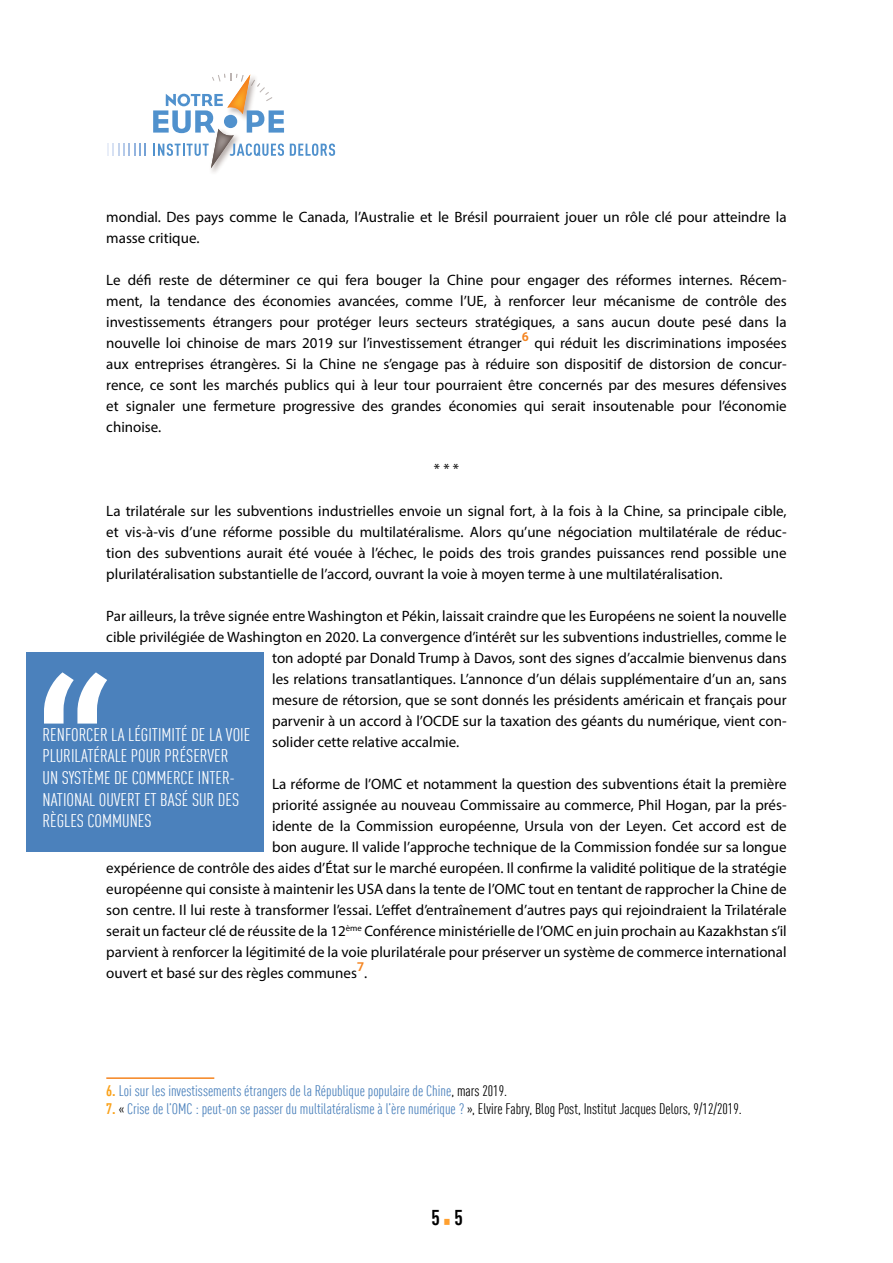
<style>
.page{position:relative;width:893px;height:1263px;background:#fff}
.page>*{position:absolute;margin:0;border:0;box-sizing:border-box;transform-origin:0 0}
.t1{font:217.5px "Roboto";color:#fff}
.t2{font:700 condensed 21px "DIN Offc Pro";color:#000}
.t3{font:condensed 18px/21.6px "DIN Offc Pro";color:#fff}
.t4{font:15px/21px "Myriad Pro";color:#000;text-align:justify}
.t5{font:condensed 15px "DIN Offc Pro";color:#4b81bc}
.t6{font:700 12.3px "Roboto";color:#f5841f}
.s1{font-weight:700;color:#faa21b}
.s2{color:#000}
.s3{font-family:"DejaVu Serif Condensed";font-weight:400;font-stretch:normal;font-size:12px;color:#ffa02f}
</style>
<div class="page">
<svg style="left:107px;top:144px;width:39px;height:12px"></svg>
<svg style="left:153px;top:73px;width:131px;height:95px"></svg>
<svg style="left:290px;top:143px;width:45px;height:13px"></svg>
<hr style="left:106px;top:1077px;width:108px;height:2px;background:#f5841f">
<div style="left:27px;top:653px;width:237px;height:199px;background:#4b81bc"></div>
<p class="t4" style="left:106px;top:206px;width:682px">mondial. Des pays comme le Canada, l’Australie et le Brésil pourraient jouer un rôle clé pour atteindre la masse critique.</p>
<p class="t4" style="left:106px;top:269px;width:682px">Le défi reste de déterminer ce qui fera bouger la Chine pour engager des réformes internes. Récem&shy;ment, la tendance des économies avancées, comme l’UE, à renforcer leur mécanisme de contrôle des investissements étrangers pour protéger leurs secteurs stratégiques, a sans aucun doute pesé dans la nouvelle loi chinoise de mars 2019 sur l’investissement étranger</p>
<p class="t6" style="left:522px;top:328px;width:9px">6</p>
<p class="t4" style="left:106px;top:332px;width:682px;text-indent:428px">qui réduit les discriminations imposées aux entreprises étrangères. Si la Chine ne s’engage pas à réduire son dispositif de distorsion de concur&shy;rence, ce sont les marchés publics qui à leur tour pourraient être concernés par des mesures défensives et signaler une fermeture progressive des grandes économies qui serait insoutenable pour l’économie chinoise.</p>
<p class="t4" style="left:434px;top:458px;width:27px">* * *</p>
<p class="t4" style="left:106px;top:500px;width:682px">La trilatérale sur les subventions industrielles envoie un signal fort, à la fois à la Chine, sa principale cible, et vis-à-vis d’une réforme possible du multilatéralisme. Alors qu’une négociation multilatérale de réduc&shy;tion des subventions aurait été vouée à l’échec, le poids des trois grandes puissances rend possible une plurilatéralisation substantielle de l’accord, ouvrant la voie à moyen terme à une multilatéralisation.</p>
<p class="t4" style="left:106px;top:605px;width:682px">Par ailleurs, la trêve signée entre Washington et Pékin, laissait craindre que les Européens ne soient la nouvelle</p>
<p class="t4" style="left:106px;top:626px;width:682px">cible privilégiée de Washington en 2020. La convergence d’intérêt sur les subventions industrielles, comme le</p>
<p class="t4" style="left:272px;top:647px;width:516px">ton adopté par Donald Trump à Davos, sont des signes d’accalmie bienvenus dans</p>
<p class="t4" style="left:272px;top:668px;width:516px">les relations transatlantiques. L’annonce d’un délais supplémentaire d’un an, sans</p>
<p class="t4" style="left:272px;top:689px;width:516px">mesure de rétorsion, que se sont donnés les présidents américain et français pour</p>
<p class="t4" style="left:272px;top:710px;width:516px">parvenir à un accord à l’OCDE sur la taxation des géants du numérique, vient con-</p>
<p class="t4" style="left:272px;top:731px;width:188px">solider cette relative accalmie.</p>
<p class="t4" style="left:272px;top:773px;width:516px">La réforme de l’OMC et notamment la question des subventions était la première</p>
<p class="t4" style="left:272px;top:794px;width:516px">priorité assignée au nouveau Commissaire au commerce, Phil Hogan, par la prés-</p>
<p class="t4" style="left:272px;top:815px;width:516px">idente de la Commission européenne, Ursula von der Leyen. Cet accord est de</p>
<p class="t4" style="left:272px;top:836px;width:516px">bon augure. Il valide l’approche technique de la Commission fondée sur sa longue</p>
<p class="t4" style="left:106px;top:857px;width:682px">expérience de contrôle des aides d’État sur le marché européen. Il confirme la validité politique de la stratégie</p>
<p class="t4" style="left:106px;top:878px;width:682px">européenne qui consiste à maintenir les USA dans la tente de l’OMC tout en tentant de rapprocher la Chine de</p>
<p class="t4" style="left:106px;top:899px;width:682px">son centre. Il lui reste à transformer l’essai. L’effet d’entraînement d’autres pays qui rejoindraient la Trilatérale</p>
<p class="t4" style="left:106px;top:920px;width:682px">serait un facteur clé de réussite de la 12<sup>ème</sup> Conférence ministérielle de l’OMC en juin prochain au Kazakhstan s’il</p>
<p class="t4" style="left:106px;top:941px;width:682px">parvient à renforcer la légitimité de la voie plurilatérale pour préserver un système de commerce international</p>
<p class="t4" style="left:106px;top:962px;width:252px">ouvert et basé sur des règles communes</p>
<h1 class="t1" style="left:33px;top:608px;width:78px">“</h1>
<p class="t3" style="left:43px;top:722px;width:209px">RENFORCER LA LÉGITIMITÉ DE LA VOIE<br>PLURILATÉRALE POUR PRÉSERVER<br>UN SYSTÈME DE COMMERCE INTER-<br>NATIONAL OUVERT ET BASÉ SUR DES</p>
<p class="t3" style="left:43px;top:809px;width:111px">RÈGLES COMMUNES</p>
<p class="t6" style="left:357px;top:958px;width:9px">7</p>
<p class="t4" style="left:364px;top:962px;width:5px">.</p>
<p class="t5" style="left:106px;top:1080px;width:402px"><span class="s1">6.</span> Loi sur les investissements étrangers de la République populaire de Chine<span class="s2">, mars 2019.</span></p>
<p class="t5" style="left:106px;top:1098px;width:637px"><span class="s1">7.</span> <span class="s2">«</span> Crise de l’OMC : peut-on se passer du multilatéralisme à l’ère numérique ? <span class="s2">», Elvire Fabry, Blog Post, Institut Jacques Delors, 9/12/2019.</span></p>
<h2 class="t2" style="left:431px;top:1202px;width:33px">5<span class="s3">▪</span>5</h2>
</div>
